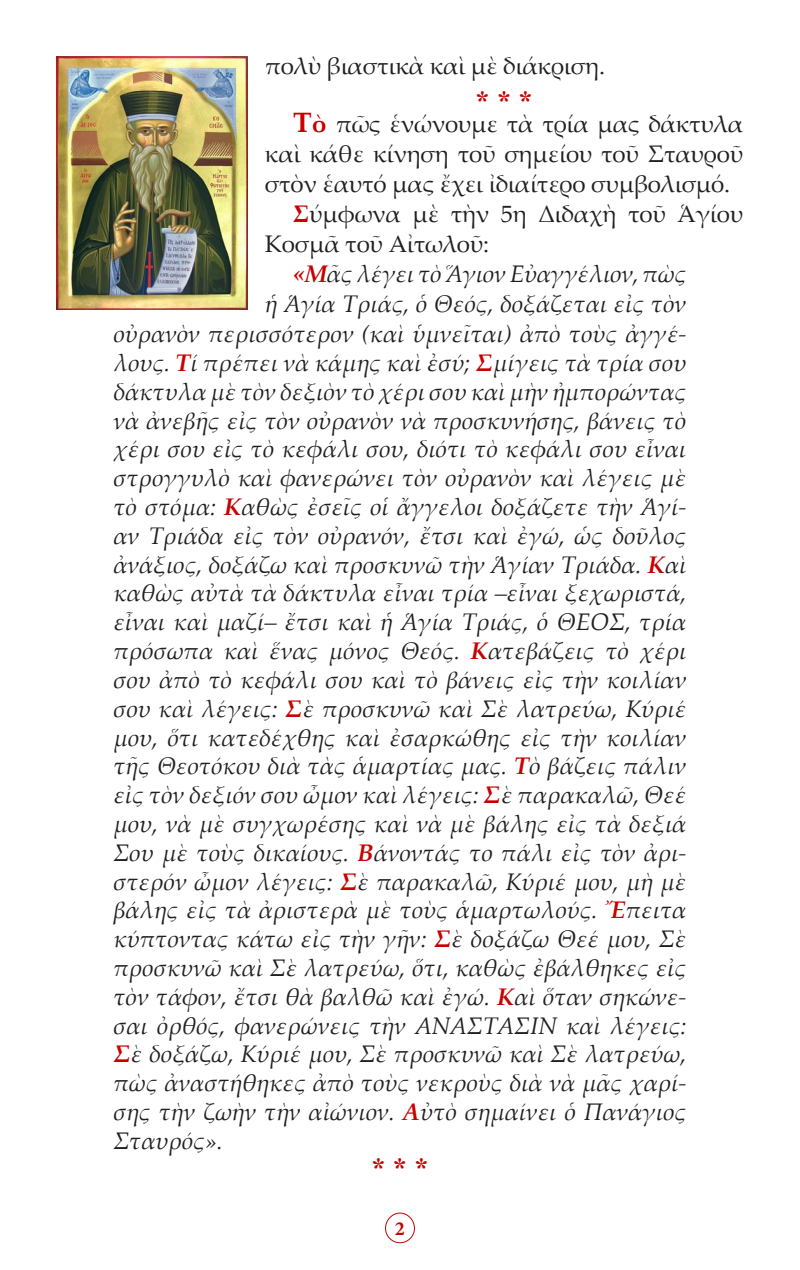
<style>
.page{position:relative;width:800px;height:1270px;background:#fff}
.page>*{position:absolute;margin:0;border:0;box-sizing:border-box;transform-origin:0 0}
.Asteriskoi{font:28px "CTOS New Times Bold Test 1";color:#c80000}
.t1{font:italic 24px/28.8px "Palatino Linotype";letter-spacing:-.01em;color:#231f20;text-align:justify}
.t2{font:24px/30px "Palatino Linotype";letter-spacing:-.01em;color:#231f20;text-align:justify}
.t3{font:700 20px "Minion Pro";color:#c80000}
.s1{font-weight:700;font-size:28px;color:#c80000}
.s2{font-weight:700;color:#c80000}
</style>
<div class="page">
<div style="left:385px;top:1213px;width:30px;height:30px;border:1px solid #c80000;border-radius:50%"></div>
<img style="left:57px;top:57px;width:191px;height:252px">
<p class="t2" style="left:265px;top:50px;width:342px">πολὺ βιαστικὰ καὶ μὲ διάκριση.</p>
<p class="Asteriskoi" style="left:475px;top:85px;width:59px">* * *</p>
<p class="t2" style="left:265px;top:108px;width:480px;text-indent:28px"><span class="s1">Τ</span><span class="s2">ὸ</span> πῶς ἑνώνουμε τὰ τρία μας δάκτυλα καὶ κάθε κίνηση τοῦ σημείου τοῦ Σταυροῦ στὸν ἑαυτό μας ἔχει ἰδιαίτερο συμβολισμό.</p>
<p class="t2" style="left:265px;top:198px;width:480px;text-indent:28px"><span class="s2">Σ</span>ύμφωνα μὲ τὴν 5η Διδαχὴ τοῦ Ἁγίου<br>Κοσμᾶ τοῦ Αἰτωλοῦ:</p>
<p class="t1" style="left:293px;top:259px;width:395px"><span class="s2">«Μ</span>ᾶς λέγει τὸ ῞Αγιον Εὐαγγέλιον, πὼς</p>
<p class="t1" style="left:113px;top:289px;width:575px;text-indent:151px">ἡ Ἁγία Τριάς, ὁ Θεός, δοξάζεται εἰς τὸν οὐρανὸν περισσότερον (καὶ ὑμνεῖται) ἀπὸ τοὺς ἀγγέ&shy;λους. <span class="s2">Τ</span>ί πρέπει νὰ κάμης καὶ ἐσύ; <span class="s2">Σ</span>μίγεις τὰ τρία σου δάκτυλα μὲ τὸν δεξιὸν τὸ χέρι σου καὶ μὴν ἠμπορώντας νὰ ἀνεβῆς εἰς τὸν οὐρανὸν νὰ προσκυνήσης, βάνεις τὸ χέρι σου εἰς τὸ κεφάλι σου, διότι τὸ κεφάλι σου εἶναι στρογγυλὸ καὶ φανερώνει τὸν οὐρανὸν καὶ λέγεις μὲ τὸ στόμα: <span class="s2">Κ</span>αθὼς ἐσεῖς οἱ ἄγγελοι δοξάζετε τὴν Ἁγί&shy;αν Τριάδα εἰς τὸν οὐρανόν, ἔτσι καὶ ἐγώ, ὡς δοῦλος ἀνάξιος, δοξάζω καὶ προσκυνῶ τὴν Ἁγίαν Τριάδα. <span class="s2">Κ</span>αὶ καθὼς αὐτὰ τὰ δάκτυλα εἶναι τρία –εἶναι ξεχωριστά, εἶναι καὶ μαζί– ἔτσι καὶ ἡ Ἁγία Τριάς, ὁ ΘΕΟΣ, τρία πρόσωπα καὶ ἕνας μόνος Θεός. <span class="s2">Κ</span>ατεβάζεις τὸ χέρι σου ἀπὸ τὸ κεφάλι σου καὶ τὸ βάνεις εἰς τὴν κοιλίαν σου καὶ λέγεις: <span class="s2">Σ</span>ὲ προσκυνῶ καὶ Σὲ λατρεύω, Κύριέ μου, ὅτι κατεδέχθης καὶ ἐσαρκώθης εἰς τὴν κοιλίαν τῆς Θεοτόκου διὰ τὰς ἁμαρτίας μας. <span class="s2">Τ</span>ὸ βάζεις πάλιν εἰς τὸν δεξιόν σου ὦμον καὶ λέγεις: <span class="s2">Σ</span>ὲ παρακαλῶ, Θεέ μου, νὰ μὲ συγχωρέσης καὶ νὰ μὲ βάλης εἰς τὰ δεξιά Σου μὲ τοὺς δικαίους. <span class="s2">Β</span>άνοντάς το πάλι εἰς τὸν ἀρι&shy;στερόν ὦμον λέγεις: <span class="s2">Σ</span>ὲ παρακαλῶ, Κύριέ μου, μὴ μὲ βάλης εἰς τὰ ἀριστερὰ μὲ τοὺς ἁμαρτωλούς. <span class="s2">Ἔ</span>πειτα κύπτοντας κάτω εἰς τὴν γῆν: <span class="s2">Σ</span>ὲ δοξάζω Θεέ μου, Σὲ προσκυνῶ καὶ Σὲ λατρεύω, ὅτι, καθὼς ἐβάλθηκες εἰς τὸν τάφον, ἔτσι θὰ βαλθῶ καὶ ἐγώ. <span class="s2">Κ</span>αὶ ὅταν σηκώνε&shy;σαι ὀρθός, φανερώνεις τὴν ΑΝΑΣΤΑΣΙΝ καὶ λέγεις:<br><span class="s2">Σ</span>ὲ δοξάζω, Κύριέ μου, Σὲ προσκυνῶ καὶ Σὲ λατρεύω, πὼς ἀναστήθηκες ἀπὸ τοὺς νεκροὺς διὰ νὰ μᾶς χαρί&shy;σης τὴν ζωὴν τὴν αἰώνιον. <span class="s2">Α</span>ὐτὸ σημαίνει ὁ Πανάγιος Σταυρός».</p>
<p class="Asteriskoi" style="left:371px;top:1152px;width:59px">* * *</p>
<p class="t3" style="left:395px;top:1214px;width:11px">2</p>
</div>
